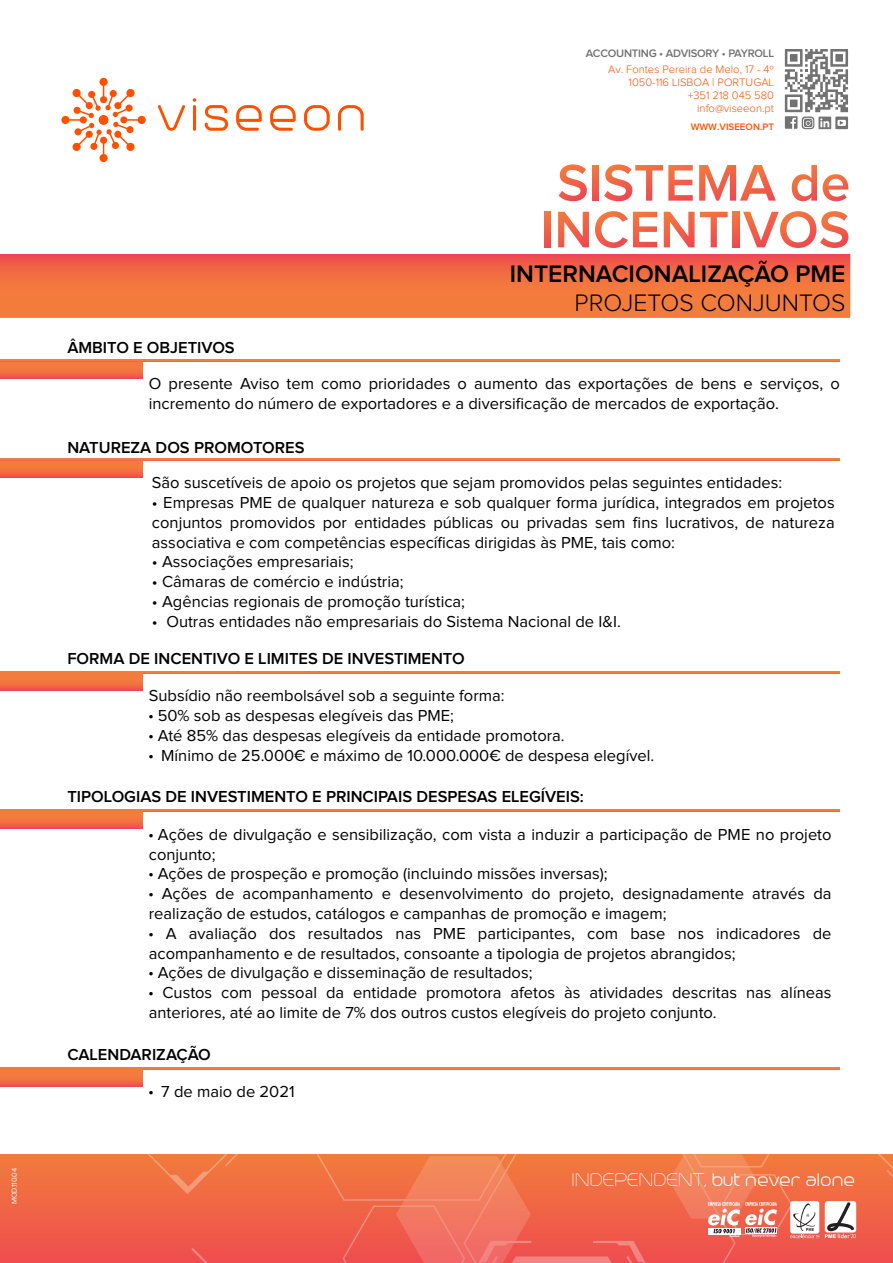
<style>
.page{position:relative;width:893px;height:1263px;background:#fff}
.page>*{position:absolute;margin:0;border:0;box-sizing:border-box;transform-origin:0 0}
.t1{font:600 24.75px "Proxima Nova";color:#000}
.t2{font:300 24.75px "Proxima Nova";color:#000}
.t3{font:300 22.8px "Trench";letter-spacing:-.015em;color:#fff}
.t4{font:16.5px/19.8px "Proxima Nova";color:#000}
.t5{font:600 16.5px "Proxima Nova";color:#000}
.t6{font:300 11.25px/13.2px "Proxima Nova";color:#ff5000;text-align:right}
.t7{font:600 11.25px "Proxima Nova";letter-spacing:-.02em;color:#717271}
.t8{font:600 9.75px "Proxima Nova";color:#ff5000}
.t9{font:7.5px "Proxima Nova";letter-spacing:-.03em;color:#fff}
.s1{font-family:"Myriad Pro"}
.s2{font-weight:100}
</style>
<div class="page">
<div style="left:0;top:1155px;width:893px;height:108px;background:linear-gradient(to bottom,#f27b3d,#ef4d4f)"></div>
<svg style="left:61px;top:78px;width:85px;height:84px"></svg>
<svg style="left:158px;top:105px;width:27px;height:26px"></svg>
<svg style="left:193px;top:98px;width:3px;height:33px"></svg>
<svg style="left:205px;top:105px;width:23px;height:26px"></svg>
<svg style="left:236px;top:105px;width:26px;height:26px"></svg>
<svg style="left:270px;top:105px;width:26px;height:26px"></svg>
<svg style="left:304px;top:105px;width:26px;height:26px"></svg>
<svg style="left:338px;top:105px;width:26px;height:26px"></svg>
<svg style="left:121px;top:1155px;width:772px;height:108px;background:#f06d51"></svg>
<svg style="left:785px;top:49px;width:63px;height:80px"></svg>
<svg style="left:0;top:254px;width:850px;height:64px;background:#f16f41"></svg>
<svg style="left:0;top:362px;width:143px;height:16px;background:#f16f40"></svg>
<svg style="left:0;top:460px;width:143px;height:17px;background:#f16f40"></svg>
<hr style="left:0;top:458px;width:840px;height:2px;background:#f37b3c">
<svg style="left:143px;top:671px;width:697px;height:3px;background:#f2753e"></svg>
<hr style="left:0;top:809px;width:840px;height:2px;background:#f37b3c">
<hr style="left:0;top:1068px;width:840px;height:2px;background:#f37b3c">
<svg style="left:0;top:359px;width:840px;height:3px;background:#f2753e"></svg>
<svg style="left:0;top:671px;width:143px;height:19px;background:#f2713f"></svg>
<svg style="left:0;top:811px;width:143px;height:17px;background:#f26f40"></svg>
<svg style="left:0;top:1070px;width:143px;height:16px;background:#f27040"></svg>
<svg style="left:559px;top:164px;width:28px;height:37px"></svg>
<svg style="left:593px;top:165px;width:6px;height:36px"></svg>
<svg style="left:604px;top:164px;width:89px;height:37px"></svg>
<svg style="left:699px;top:165px;width:77px;height:36px"></svg>
<svg style="left:792px;top:165px;width:25px;height:36px"></svg>
<svg style="left:823px;top:174px;width:25px;height:27px"></svg>
<svg style="left:544px;top:212px;width:6px;height:35px"></svg>
<svg style="left:558px;top:212px;width:31px;height:35px"></svg>
<svg style="left:595px;top:211px;width:62px;height:37px"></svg>
<svg style="left:664px;top:212px;width:64px;height:35px"></svg>
<svg style="left:733px;top:212px;width:6px;height:35px"></svg>
<svg style="left:743px;top:211px;width:105px;height:37px"></svg>
<p class="t7" style="left:586px;top:48px;width:190px">ACCOUNTING • ADVISORY • PAYROLL</p>
<p class="t6" style="left:608px;top:63px;width:167px">Av. Fontes Pereira de Melo, 17 - 4º<br>1050-116 LISBOA | PORTUGAL +351 218 045 580 info@viseeon.pt</p>
<p class="t8" style="left:691px;top:122px;width:85px">WWW.VISEEON.PT</p>
<p class="t5" style="left:67px;top:340px;width:169px">ÂMBITO E OBJETIVOS</p>
<h1 class="t1" style="left:510px;top:262px;width:337px">INTERNACIONALIZAÇÃO PME</h1>
<h1 class="t2" style="left:575px;top:292px;width:272px">PROJETOS CONJUNTOS</h1>
<p class="t4" style="left:149px;top:374px;width:692px">O presente Aviso tem como prioridades o aumento das exportações de bens e serviços, o incremento do número de exportadores e a diversificação de mercados de exportação.</p>
<p class="t5" style="left:67px;top:440px;width:239px">NATUREZA DOS PROMOTORES</p>
<p class="t4" style="left:152px;top:473px;width:632px">São suscetíveis de apoio os projetos que sejam promovidos pelas seguintes entidades:</p>
<p class="t4" style="left:152px;top:493px;width:684px;text-align:justify">• Empresas PME de qualquer natureza e sob qualquer forma jurídica, integrados em projetos conjuntos promovidos por entidades públicas ou privadas sem fins lucrativos, de natureza associativa e com competências específicas dirigidas às PME, tais como:</p>
<p class="t4" style="left:152px;top:553px;width:203px">• Associações empresariais;</p>
<p class="t4" style="left:152px;top:572px;width:253px">• Câmaras de comércio e indústria;</p>
<p class="t4" style="left:152px;top:592px;width:315px">• Agências regionais de promoção turística;</p>
<p class="t4" style="left:152px;top:612px;width:470px">• Outras entidades não empresariais do Sistema Nacional de I&amp;I.</p>
<p class="t5" style="left:67px;top:650px;width:399px">FORMA DE INCENTIVO E LIMITES DE INVESTIMENTO</p>
<p class="t4" style="left:149px;top:686px;width:357px">Subsídio não reembolsável sob a seguinte forma:</p>
<p class="t4" style="left:149px;top:706px;width:307px"><span class="s1">•</span> 50% sob as despesas elegíveis das PME;</p>
<p class="t4" style="left:149px;top:726px;width:417px"><span class="s1">•</span> Até 85% das despesas elegíveis da entidade promotora.</p>
<p class="t4" style="left:149px;top:746px;width:507px"><span class="s1">•</span> Mínimo de 25.000€ e máximo de 10.000.000€ de despesa elegível.</p>
<p class="t5" style="left:67px;top:789px;width:518px">TIPOLOGIAS DE INVESTIMENTO E PRINCIPAIS DESPESAS ELEGÍVEIS:</p>
<p class="t4" style="left:149px;top:825px;width:684px"><span class="s1">•</span> Ações de divulgação e sensibilização, com vista a induzir a participação de PME no projeto conjunto;</p>
<p class="t4" style="left:149px;top:865px;width:460px"><span class="s1">•</span> Ações de prospeção e promoção (incluindo missões inversas);</p>
<p class="t4" style="left:149px;top:884px;width:684px"><span class="s1">•</span> Ações de acompanhamento e desenvolvimento do projeto, designadamente através da realização de estudos, catálogos e campanhas de promoção e imagem;</p>
<p class="t4" style="left:149px;top:924px;width:684px"><span class="s1">•</span> A avaliação dos resultados nas PME participantes, com base nos indicadores de acompanhamento e de resultados, consoante a tipologia de projetos abrangidos;</p>
<p class="t4" style="left:149px;top:964px;width:385px"><span class="s1">•</span> Ações de divulgação e disseminação de resultados;</p>
<p class="t4" style="left:149px;top:983px;width:684px"><span class="s1">•</span> Custos com pessoal da entidade promotora afetos às atividades descritas nas alíneas anteriores, até ao limite de 7% dos outros custos elegíveis do projeto conjunto.</p>
<p class="t5" style="left:67px;top:1047px;width:145px">CALENDARIZAÇÃO</p>
<p class="t4" style="left:149px;top:1082px;width:147px"><span class="s1">•</span> 7 de maio de 2021</p>
<p class="t9" style="left:11px;top:1204px;width:37px;rotate:-90deg">MOD.110.04</p>
<h2 class="t3" style="left:573px;top:1168px;width:285px"><span class="s2">INDEPENDENT,</span> but never alone</h2>
</div>
